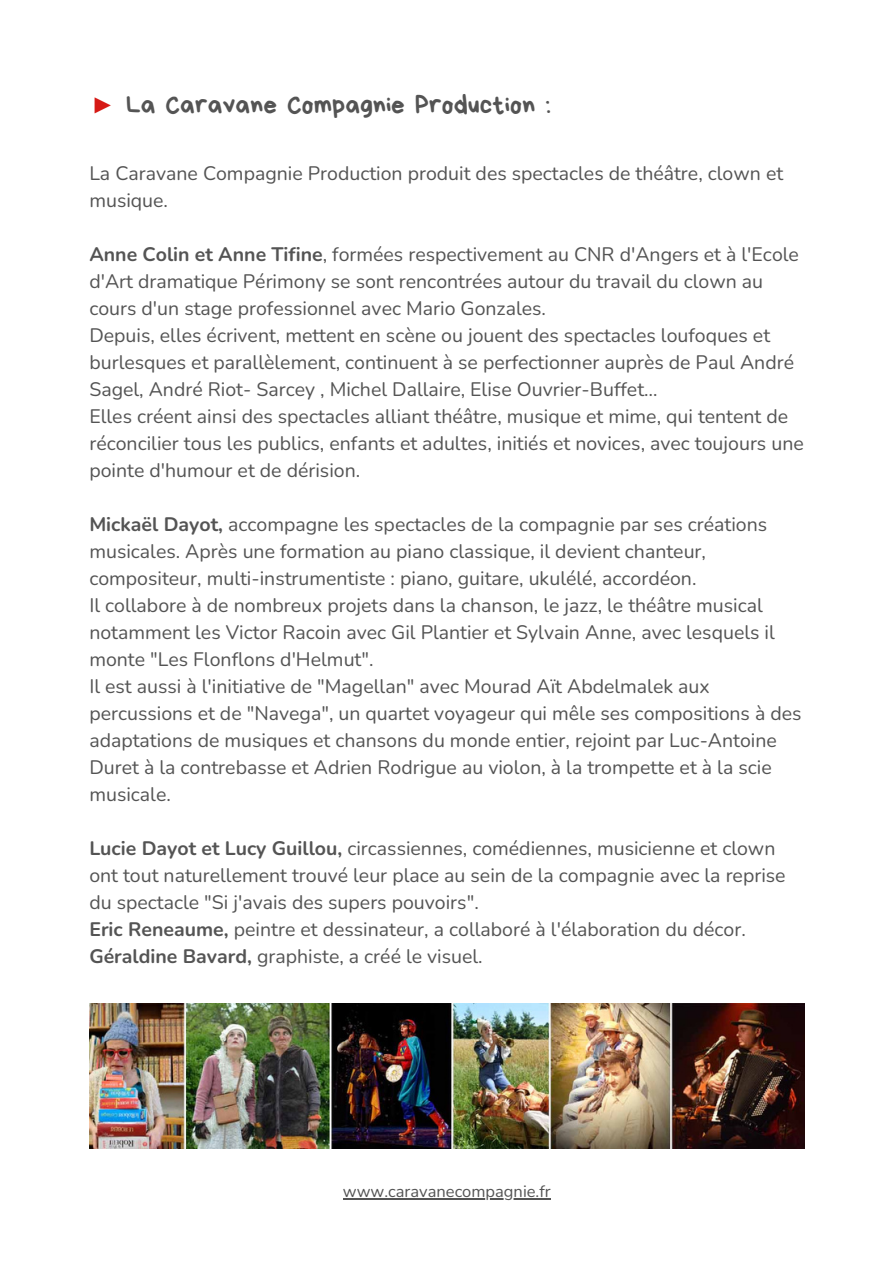
<style>
.page{position:relative;width:894px;height:1264px;background:#fff}
.page>*{position:absolute;margin:0;border:0;box-sizing:border-box;transform-origin:0 0}
.t1{font:27px "Bryndan Write";color:#545454}
.t2{font:19.5px/27px "Nunito";color:#545454}
.t3{font:16.5px "Nunito";color:#545454}
.s1{font-family:"Liberation Serif";color:#d61915}
.s2{font-weight:700}
</style>
<div class="page">
<img style="left:89px;top:1003px;width:715px;height:145px">
<hr style="left:343px;top:1198px;width:207px;height:1px;background:#545454">
<h1 class="t1" style="left:89px;top:91px;width:463px"><span class="s1">►</span> La Caravane Compagnie Production :</h1>
<h2 class="t2" style="left:89px;top:160px;width:695px">La Caravane Compagnie Production produit des spectacles de théâtre, clown et musique.</h2>
<h2 class="t2" style="left:89px;top:241px;width:715px"><span class="s2">Anne Colin et Anne Tifine</span>, formées respectivement au CNR d'Angers et à l'Ecole d'Art dramatique Périmony se sont rencontrées autour du travail du clown au cours d'un stage professionnel avec Mario Gonzales.<br>Depuis, elles écrivent, mettent en scène ou jouent des spectacles loufoques et burlesques et parallèlement, continuent à se perfectionner auprès de Paul André Sagel, André Riot- Sarcey , Michel Dallaire, Elise Ouvrier-Buffet…<br>Elles créent ainsi des spectacles alliant théâtre, musique et mime, qui tentent de réconcilier tous les publics, enfants et adultes, initiés et novices, avec toujours une pointe d'humour et de dérision.</h2>
<h2 class="t2" style="left:89px;top:511px;width:713px"><span class="s2">Mickaël Dayot,</span> accompagne les spectacles de la compagnie par ses créations musicales. Après une formation au piano classique, il devient chanteur, compositeur, multi-instrumentiste : piano, guitare, ukulélé, accordéon.<br>Il collabore à de nombreux projets dans la chanson, le jazz, le théâtre musical notamment les Victor Racoin avec Gil Plantier et Sylvain Anne, avec lesquels il monte "Les Flonflons d'Helmut".<br>Il est aussi à l'initiative de "Magellan" avec Mourad Aït Abdelmalek aux percussions et de "Navega", un quartet voyageur qui mêle ses compositions à des adaptations de musiques et chansons du monde entier, rejoint par Luc-Antoine Duret à la contrebasse et Adrien Rodrigue au violon, à la trompette et à la scie musicale.</h2>
<h2 class="t2" style="left:89px;top:835px;width:697px"><span class="s2">Lucie Dayot et Lucy Guillou,</span> circassiennes, comédiennes, musicienne et clown ont tout naturellement trouvé leur place au sein de la compagnie avec la reprise du spectacle "Si j'avais des supers pouvoirs".<br><span class="s2">Eric Reneaume,</span> peintre et dessinateur, a collaboré à l'élaboration du décor.<br><span class="s2">Géraldine Bavard,</span> graphiste, a créé le visuel.</h2>
<p class="t3" style="left:343px;top:1180px;width:209px">www.caravanecompagnie.fr</p>
</div>
